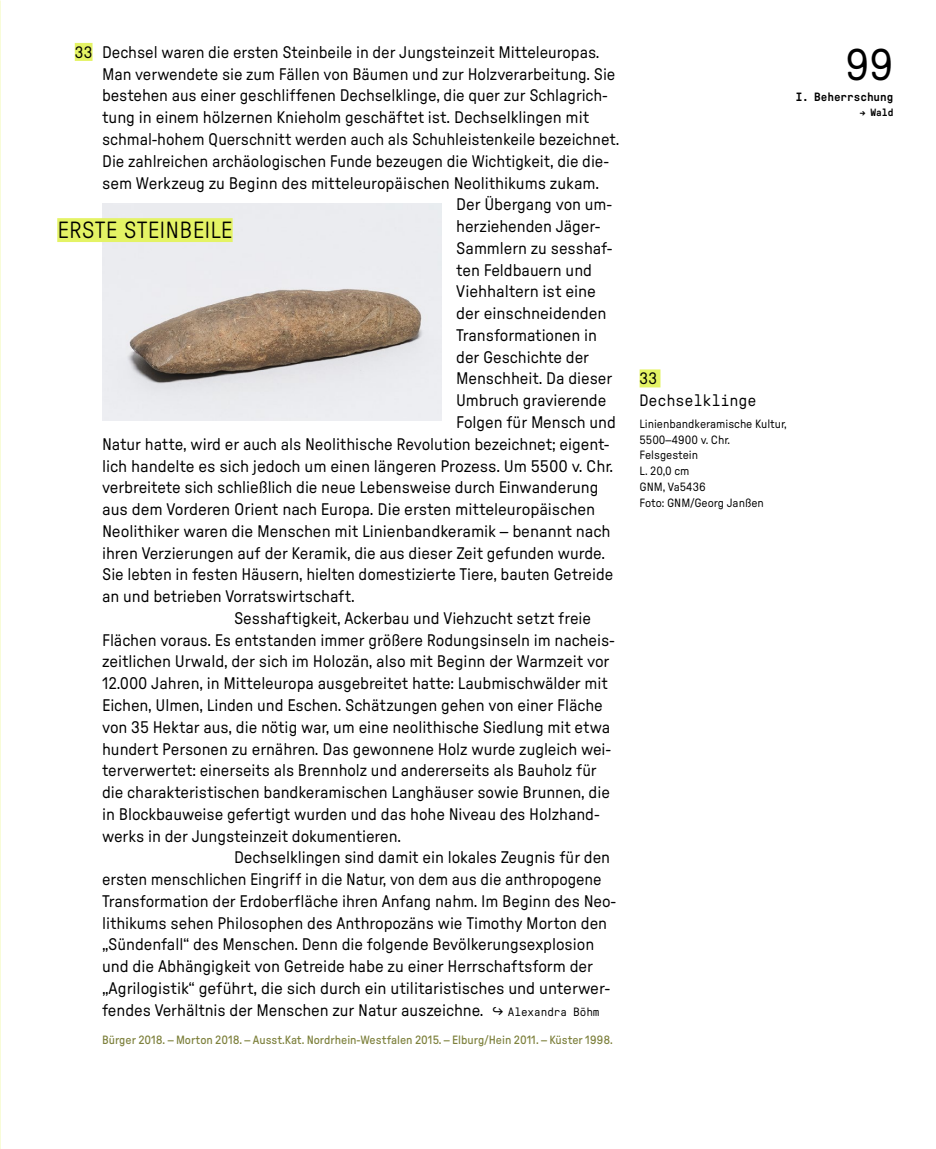
<style>
.page{position:relative;width:936px;height:1149px;background:#fff}
.page>*{position:absolute;margin:0;border:0;box-sizing:border-box;transform-origin:0 0}
.t1{font:44.25px "GT Pressura Mono Text";color:#000}
.t2{font:300 23.4px "GT Pressura";letter-spacing:.005em;color:#000}
.t3{font:16.8px "GT Pressura Text";letter-spacing:-.005em;color:#000}
.t4{font:16.5px "GT Pressura Mono Text";letter-spacing:-.005em;color:#000}
.t5{font:16.5px "GT Pressura Text";color:#000}
.t6{font:12px/15.8px "GT Pressura Text";color:#000}
.t7{font:12px "GT Pressura";color:#7e813d}
.t8{font:500 12px "GT Pressura Mono";color:#000}
.t9{font:500 10.5px "GT Pressura Mono";color:#000}
.s1{font-family:"GT Pressura Mono Text";font-size:12px}
</style>
<div class="page">
<div style="left:639px;top:369px;width:21px;height:18px;background:#e4f365"></div>
<img style="left:0;top:0;width:1px;height:1148px">
<img style="left:102px;top:203px;width:339px;height:217px">
<div style="left:57px;top:218px;width:176px;height:24px;background:#e4f365"></div>
<div style="left:75px;top:43px;width:17px;height:18px;background:#e4f365"></div>
<p class="t3" style="left:102px;top:42px;width:499px">Dechsel waren die ersten Steinbeile in der Jungsteinzeit Mitteleuropas.</p>
<p class="t3" style="left:102px;top:64px;width:514px">Man verwendete sie zum Fällen von Bäumen und zur Holzverarbeitung. Sie</p>
<p class="t3" style="left:102px;top:86px;width:507px">bestehen aus einer geschliffenen Dechselklinge, die quer zur Schlagrich-</p>
<p class="t3" style="left:102px;top:108px;width:488px">tung in einem hölzernen Knieholm geschäftet ist. Dechselklingen mit</p>
<p class="t3" style="left:102px;top:129px;width:518px">schmal-hohem Querschnitt werden auch als Schuhleistenkeile bezeichnet.</p>
<p class="t3" style="left:102px;top:151px;width:508px">Die zahlreichen archäologischen Funde bezeugen die Wichtigkeit, die die-</p>
<p class="t3" style="left:102px;top:173px;width:498px">sem Werkzeug zu Beginn des mitteleuropäischen Neolithikums zukam.</p>
<p class="t3" style="left:456px;top:195px;width:157px">Der Übergang von um-</p>
<p class="t3" style="left:456px;top:216px;width:146px">herziehenden Jäger-</p>
<p class="t3" style="left:456px;top:238px;width:158px">Sammlern zu sesshaf-</p>
<p class="t3" style="left:456px;top:260px;width:137px">ten Feldbauern und</p>
<p class="t3" style="left:456px;top:282px;width:141px">Viehhaltern ist eine</p>
<p class="t3" style="left:456px;top:303px;width:152px">der einschneidenden</p>
<p class="t3" style="left:456px;top:325px;width:142px">Transformationen in</p>
<p class="t3" style="left:456px;top:347px;width:134px">der Geschichte der</p>
<p class="t3" style="left:456px;top:369px;width:158px">Menschheit. Da dieser</p>
<p class="t3" style="left:456px;top:390px;width:151px">Umbruch gravierende</p>
<p class="t3" style="left:456px;top:412px;width:161px">Folgen für Mensch und</p>
<p class="t3" style="left:102px;top:434px;width:509px">Natur hatte, wird er auch als Neolithische Revolution bezeichnet; eigent-</p>
<p class="t3" style="left:102px;top:456px;width:512px">lich handelte es sich jedoch um einen längeren Prozess. Um 5500 v. Chr.</p>
<p class="t3" style="left:102px;top:477px;width:498px">verbreitete sich schließlich die neue Lebensweise durch Einwanderung</p>
<p class="t3" style="left:102px;top:499px;width:494px">aus dem Vorderen Orient nach Europa. Die ersten mitteleuropäischen</p>
<p class="t3" style="left:102px;top:521px;width:510px">Neolithiker waren die Menschen mit Linienbandkeramik – benannt nach</p>
<p class="t3" style="left:102px;top:543px;width:504px">ihren Verzierungen auf der Keramik, die aus dieser Zeit gefunden wurde.</p>
<p class="t3" style="left:102px;top:564px;width:512px">Sie lebten in festen Häusern, hielten domestizierte Tiere, bauten Getreide</p>
<p class="t3" style="left:102px;top:586px;width:254px">an und betrieben Vorratswirtschaft.</p>
<p class="t3" style="left:234px;top:608px;width:358px">Sesshaftigkeit, Ackerbau und Viehzucht setzt freie</p>
<p class="t3" style="left:102px;top:630px;width:514px">Flächen voraus. Es entstanden immer größere Rodungsinseln im nacheis-</p>
<p class="t3" style="left:102px;top:651px;width:509px">zeitlichen Urwald, der sich im Holozän, also mit Beginn der Warmzeit vor</p>
<p class="t3" style="left:102px;top:673px;width:507px">12.000 Jahren, in Mitteleuropa ausgebreitet hatte: Laubmischwälder mit</p>
<p class="t3" style="left:102px;top:695px;width:502px">Eichen, Ulmen, Linden und Eschen. Schätzungen gehen von einer Fläche</p>
<p class="t3" style="left:102px;top:717px;width:509px">von 35 Hektar aus, die nötig war, um eine neolithische Siedlung mit etwa</p>
<p class="t3" style="left:102px;top:738px;width:510px">hundert Personen zu ernähren. Das gewonnene Holz wurde zugleich wei-</p>
<p class="t3" style="left:102px;top:760px;width:496px">terverwertet: einerseits als Brennholz und andererseits als Bauholz für</p>
<p class="t3" style="left:102px;top:782px;width:509px">die charakteristischen bandkeramischen Langhäuser sowie Brunnen, die</p>
<p class="t3" style="left:102px;top:804px;width:499px">in Blockbauweise gefertigt wurden und das hohe Niveau des Holzhand-</p>
<p class="t3" style="left:102px;top:825px;width:300px">werks in der Jungsteinzeit dokumentieren.</p>
<p class="t3" style="left:234px;top:847px;width:378px">Dechselklingen sind damit ein lokales Zeugnis für den</p>
<p class="t3" style="left:102px;top:869px;width:501px">ersten menschlichen Eingriff in die Natur, von dem aus die anthropogene</p>
<p class="t3" style="left:102px;top:891px;width:515px">Transformation der Erdoberfläche ihren Anfang nahm. Im Beginn des Neo-</p>
<p class="t3" style="left:102px;top:912px;width:506px">lithikums sehen Philosophen des Anthropozäns wie Timothy Morton den</p>
<p class="t3" style="left:102px;top:934px;width:493px">„Sündenfall“ des Menschen. Denn die folgende Bevölkerungsexplosion</p>
<p class="t3" style="left:102px;top:956px;width:492px">und die Abhängigkeit von Getreide habe zu einer Herrschaftsform der</p>
<p class="t3" style="left:102px;top:978px;width:509px">„Agrilogistik“ geführt, die sich durch ein utilitaristisches und unterwer-</p>
<p class="t3" style="left:102px;top:999px;width:499px">fendes Verhältnis der Menschen zur Natur auszeichne. ↪ <span class="s1">Alexandra Böhm</span></p>
<p class="t7" style="left:102px;top:1032px;width:512px">Bürger 2018. – Morton 2018. – Ausst.Kat. Nordrhein-Westfalen 2015. – Elburg/Hein 2011. – Küster 1998.</p>
<p class="t5" style="left:75px;top:43px;width:19px">33</p>
<h2 class="t2" style="left:57px;top:216px;width:177px">ERSTE STEINBEILE</h2>
<h1 class="t1" style="left:845px;top:35px;width:50px">99</h1>
<p class="t8" style="left:795px;top:89px;width:99px">I. Beherrschung</p>
<p class="t9" style="left:859px;top:105px;width:35px">→ Wald</p>
<p class="t5" style="left:639px;top:369px;width:19px">33</p>
<p class="t4" style="left:639px;top:389px;width:118px">Dechselklinge</p>
<p class="t6" style="left:639px;top:415px;width:149px">Linienbandkeramische Kultur,<br>5500–4900 v. Chr.<br>Felsgestein<br>L. 20,0 cm<br>GNM, Va5436<br>Foto: GNM/Georg Janßen</p>
</div>
